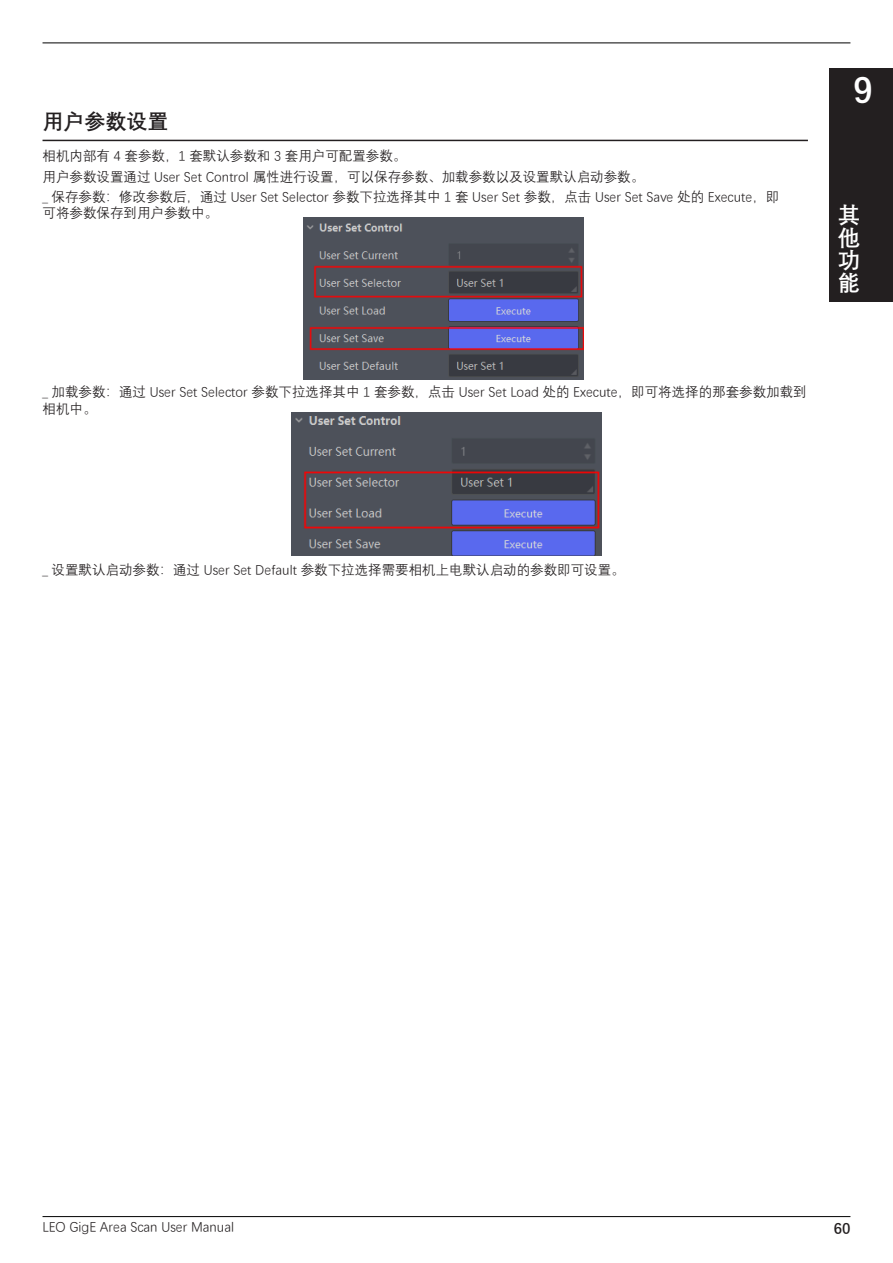
<style>
.page{position:relative;width:893px;height:1263px;background:#fff}
.page>*{position:absolute;margin:0;border:0;box-sizing:border-box;transform-origin:0 0}
.t1{font:700 36px "Deng Xian";color:#fff}
.t2{font:700 22.5px/22.5px "Deng Xian";color:#fff;text-align:justify}
.t3{font:700 21px "Deng Xian";color:#231f20}
.t4{font:700 15px "Deng Xian";color:#231f20}
.t5{font:13.5px/16.2px "Deng Xian";color:#231f20}
</style>
<div class="page">
<hr style="left:43px;top:43px;width:807px;height:1px;background:#000">
<hr style="left:43px;top:1216px;width:807px;height:1px;background:#000">
<div style="left:829px;top:68px;width:64px;height:234px;background:#231f20"></div>
<hr style="left:43px;top:140px;width:765px;height:1px;background:#231f20">
<img style="left:304px;top:217px;width:279px;height:163px">
<img style="left:291px;top:413px;width:311px;height:142px">
<p class="t3" style="left:43px;top:107px;width:127px">用户参数设置</p>
<p class="t5" style="left:43px;top:147px;width:365px">相机内部有 4 套参数，1 套默认参数和 3 套用户可配置参数。</p>
<p class="t5" style="left:43px;top:168px;width:603px">用户参数设置通过 User Set Control 属性进行设置，可以保存参数、加载参数以及设置默认启动参数。</p>
<p class="t5" style="left:43px;top:188px;width:738px">_ 保存参数：修改参数后，通过 User Set Selector 参数下拉选择其中 1 套 User Set 参数，点击 User Set Save 处的 Execute，即可将参数保存到用户参数中。</p>
<h1 class="t1" style="left:853px;top:66px;width:21px">9</h1>
<h2 class="t2" style="left:838px;top:203px;width:23px">其他功能</h2>
<p class="t5" style="left:43px;top:383px;width:766px">_ 加载参数：通过 User Set Selector 参数下拉选择其中 1 套参数，点击 User Set Load 处的 Execute，即可将选择的那套参数加载到相机中。</p>
<p class="t5" style="left:43px;top:561px;width:584px">_ 设置默认启动参数：通过 User Set Default 参数下拉选择需要相机上电默认启动的参数即可设置。</p>
<p class="t5" style="left:43px;top:1218px;width:193px">LEO GigE Area Scan User Manual</p>
<p class="t4" style="left:834px;top:1218px;width:18px">60</p>
</div>
